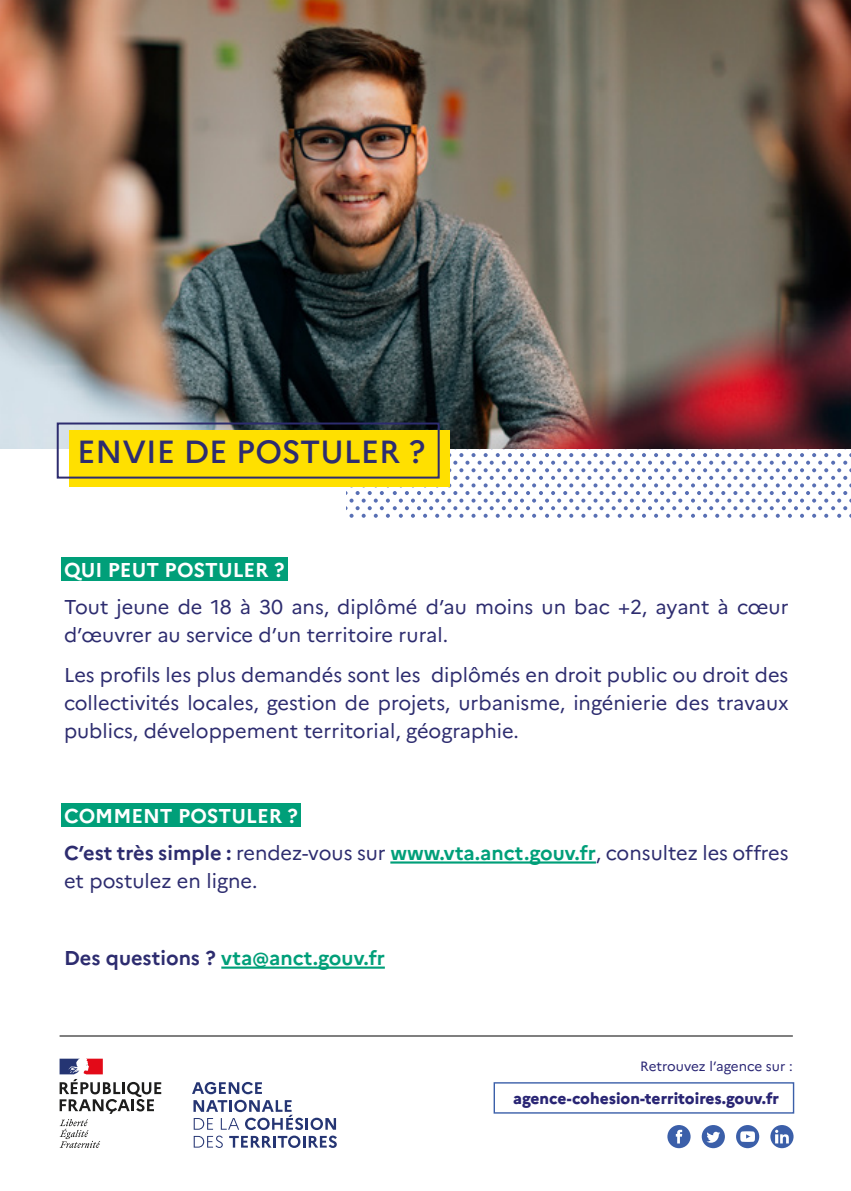
<style>
.page{position:relative;width:851px;height:1191px;background:#fff}
.page>*{position:absolute;margin:0;border:0;box-sizing:border-box;transform-origin:0 0}
.t1{font:500 32px "Marianne";color:#2d2c6f}
.t2{font:20px/28px "Marianne";color:#2d2c6f}
.t3{font:700 20px "Marianne";color:#009f79}
.t4{font:700 20px "Marianne";color:#fff}
.t5{font:800 15.8px "Marianne";color:#292574}
.t6{font:13.4px "Marianne";color:#292574}
.s1{font-weight:700;color:#fff}
.s2{font-weight:700}
.s3{font-weight:700;color:#009f79}
.s4{color:#2d2c6f}
</style>
<div class="page">
<svg style="left:346px;top:448px;width:504px;height:70px"></svg>
<svg style="left:192px;top:1082px;width:145px;height:66px"></svg>
<svg style="left:60px;top:1119px;width:40px;height:29px"></svg>
<svg style="left:60px;top:1058px;width:101px;height:55px"></svg>
<hr style="left:60px;top:1035px;width:732px;height:1px;background:#000">
<div style="left:493px;top:1082px;width:301px;height:31px;border:1px solid #3b5fa9"></div>
<svg style="left:667px;top:1125px;width:23px;height:23px"></svg>
<svg style="left:701px;top:1125px;width:23px;height:23px"></svg>
<svg style="left:770px;top:1125px;width:23px;height:23px"></svg>
<svg style="left:736px;top:1125px;width:23px;height:23px"></svg>
<img style="left:0;top:0;width:850px;height:448px">
<div style="left:61px;top:557px;width:226px;height:24px;background:#009f79"></div>
<div style="left:61px;top:802px;width:239px;height:24px;background:#009f79"></div>
<hr style="left:390px;top:861px;width:206px;height:2px;background:#009f79">
<div style="left:69px;top:430px;width:380px;height:57px;background:#ffe000"></div>
<div style="left:57px;top:422px;width:382px;height:56px;border:2px solid #2d2c6f"></div>
<hr style="left:221px;top:966px;width:164px;height:2px;background:#009f79">
<h1 class="t1" style="left:77px;top:426px;width:349px">ENVIE DE POSTULER ?</h1>
<p class="t4" style="left:64px;top:554px;width:222px">QUI PEUT POSTULER ?</p>
<p class="t2" style="left:64px;top:591px;width:726px">Tout jeune de 18 à 30 ans, diplômé d’au moins un bac +2, ayant à cœur d’œuvrer au service d’un territoire rural.</p>
<p class="t2" style="left:64px;top:659px;width:726px;text-align:justify">Les profils les plus demandés sont les diplômés en droit public ou droit des collectivités locales, gestion de projets, urbanisme, ingénierie des travaux publics, développement territorial, géographie.</p>
<p class="t2" style="left:64px;top:795px;width:726px;line-height:37.4px"><span class="s1">COMMENT POSTULER ?<br></span><span class="s2">C’est très simple :</span> rendez-vous sur <span class="s3">www.vta.anct.gouv.fr</span>, consultez les offres</p>
<p class="t2" style="left:64px;top:865px;width:195px">et postulez en ligne.</p>
<p class="t3" style="left:64px;top:942px;width:322px"><span class="s4">Des questions ?</span> vta@anct.gouv.fr</p>
<p class="t6" style="left:640px;top:1055px;width:154px">Retrouvez l’agence sur :</p>
<p class="t5" style="left:513px;top:1086px;width:267px">agence-cohesion-territoires.gouv.fr</p>
</div>
